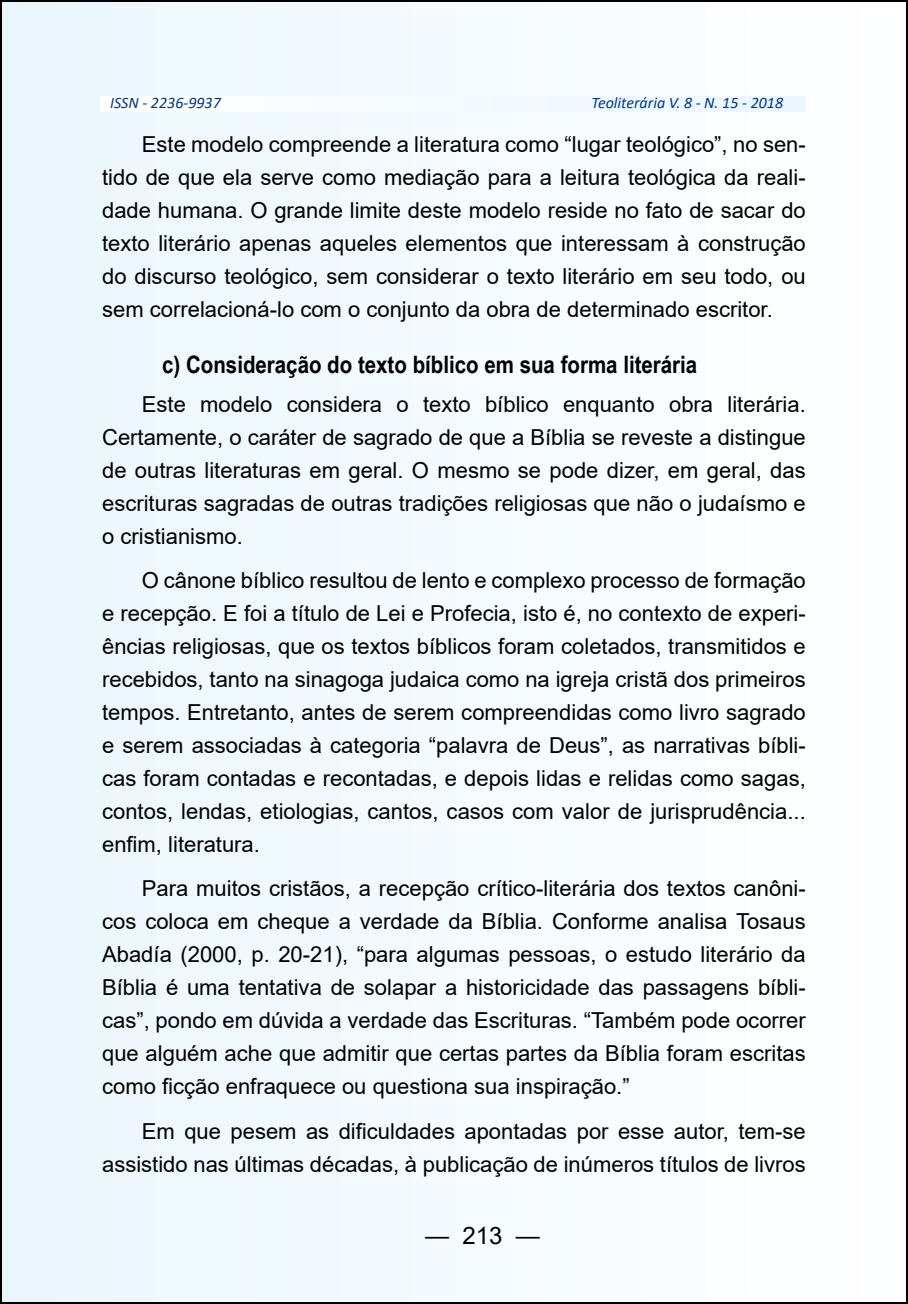
<style>
.page{position:relative;width:908px;height:1304px;background:#fff}
.page>*{position:absolute;margin:0;border:0;box-sizing:border-box;transform-origin:0 0}
.t1{font:700 24px "Arial Narrow";color:#000;scale:1.04 1}
.t2{font:24px "Arial";color:#000}
.t3{font:22px/33px "Arial";color:#000;text-align:justify}
.t4{font:italic 16px "Calibri";color:#003882}
</style>
<div class="page">
<div style="left:1px;top:1px;width:905px;height:1302px;background:#f4fbfe"></div>
<p class="t4" style="left:110px;top:92px;width:112px">ISSN - 2236-9937</p>
<p class="t4" style="left:591px;top:92px;width:193px">Teoliterária V. 8 - N. 15 - 2018</p>
<p class="t3" style="left:102px;top:128px;width:704px;text-indent:40px">Este modelo compreende a literatura como “lugar teológico”, no sen&shy;tido de que ela serve como mediação para a leitura teológica da reali&shy;dade humana. O grande limite deste modelo reside no fato de sacar do texto literário apenas aqueles elementos que interessam à construção do discurso teológico, sem considerar o texto literário em seu todo, ou sem correlacioná-lo com o conjunto da obra de determinado escritor.</p>
<p class="t1" style="left:162px;top:346px;width:516px">c) Consideração do texto bíblico em sua forma literária</p>
<p class="t3" style="left:102px;top:387px;width:704px;text-indent:40px">Este modelo considera o texto bíblico enquanto obra literária.<br>Certamente, o caráter de sagrado de que a Bíblia se reveste a distingue de outras literaturas em geral. O mesmo se pode dizer, em geral, das escrituras sagradas de outras tradições religiosas que não o judaísmo e o cristianismo.</p>
<p class="t3" style="left:102px;top:564px;width:704px;text-indent:40px">O cânone bíblico resultou de lento e complexo processo de formação e recepção. E foi a título de Lei e Profecia, isto é, no contexto de experi&shy;ências religiosas, que os textos bíblicos foram coletados, transmitidos e recebidos, tanto na sinagoga judaica como na igreja cristã dos primeiros tempos. Entretanto, antes de serem compreendidas como livro sagrado e serem associadas à categoria “palavra de Deus”, as narrativas bíbli&shy;cas foram contadas e recontadas, e depois lidas e relidas como sagas, contos, lendas, etiologias, cantos, casos com valor de jurisprudência... enfim, literatura.</p>
<p class="t3" style="left:102px;top:872px;width:705px;text-indent:40px">Para muitos cristãos, a recepção crítico-literária dos textos canôni&shy;cos coloca em cheque a verdade da Bíblia. Conforme analisa Tosaus Abadía (2000, p. 20-21), “para algumas pessoas, o estudo literário da Bíblia é uma tentativa de solapar a historicidade das passagens bíbli&shy;cas”, pondo em dúvida a verdade das Escrituras. “Também pode ocorrer que alguém ache que admitir que certas partes da Bíblia foram escritas como ficção enfraquece ou questiona sua inspiração.”</p>
<p class="t3" style="left:102px;top:1114px;width:704px;text-align:right">Em que pesem as dificuldades apontadas por esse autor, tem-se assistido nas últimas décadas, à publicação de inúmeros títulos de livros</p>
<p class="t2" style="left:425px;top:1218px;width:116px">— 213 —</p>
</div>
